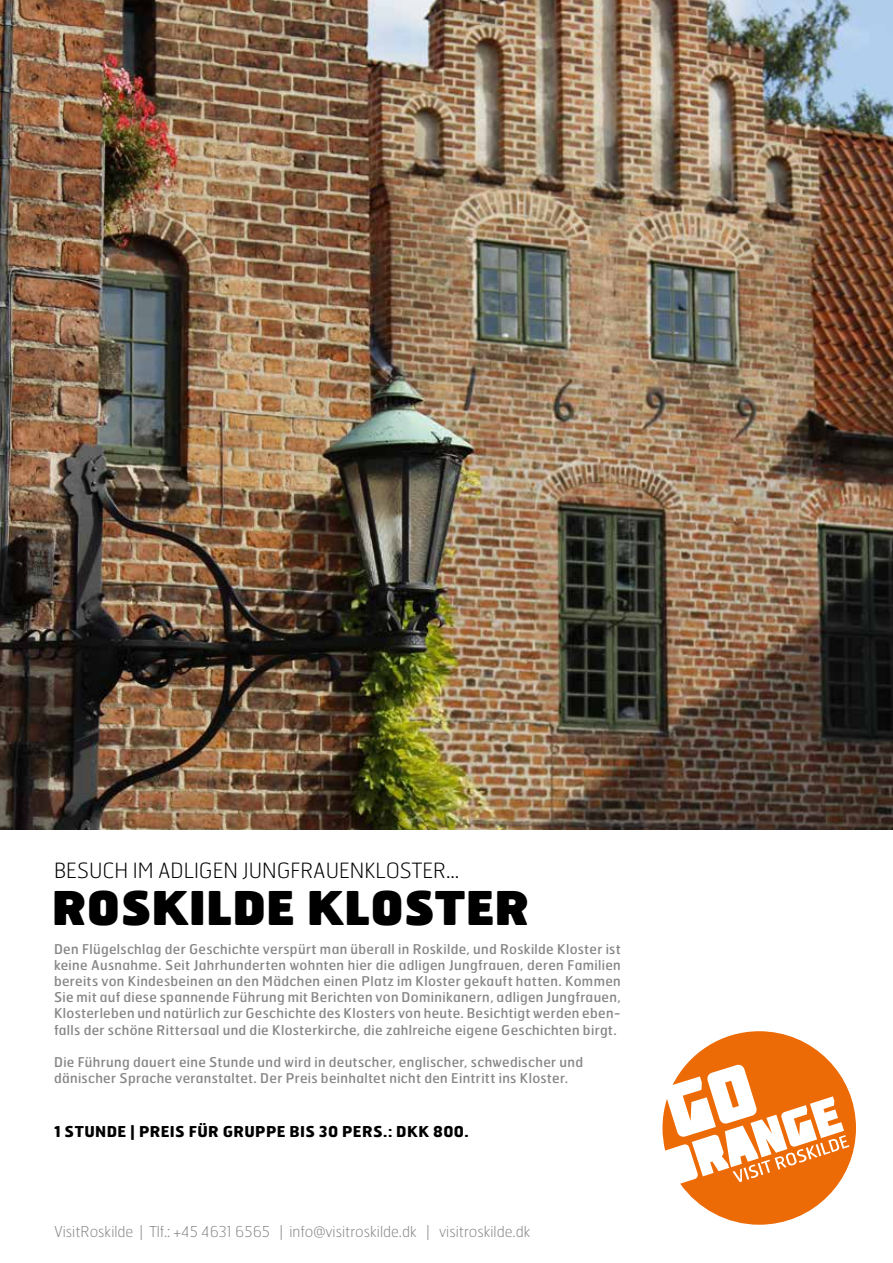
<style>
.page{position:relative;width:893px;height:1263px;background:#fff}
.page>*{position:absolute;margin:0;border:0;box-sizing:border-box;transform-origin:0 0}
.t1{font:900 46.5px "Hermes";color:#000}
.t2{font:100 21px "Hermes";color:#000}
.t3{font:100 15px "Hermes";color:#878787}
.t4{font:700 15px "Hermes";letter-spacing:.025em;color:#000}
.t5{font:13.5px/16.2px "Hermes";letter-spacing:.025em;color:#878787;text-align:justify}
</style>
<div class="page">
<img style="left:0;top:0;width:893px;height:829px">
<svg style="left:662px;top:1031px;width:194px;height:194px"></svg>
<h2 class="t2" style="left:54px;top:858px;width:407px">BESUCH IM ADLIGEN JUNGFRAUENKLOSTER...</h2>
<h1 class="t1" style="left:52px;top:877px;width:479px">ROSKILDE KLOSTER</h1>
<p class="t5" style="left:54px;top:940px;width:568px">Den Flügelschlag der Geschichte verspürt man überall in Roskilde, und Roskilde Kloster ist keine Ausnahme. Seit Jahrhunderten wohnten hier die adligen Jungfrauen, deren Familien bereits von Kindesbeinen an den Mädchen einen Platz im Kloster gekauft hatten. Kommen Sie mit auf diese spannende Führung mit Berichten von Dominikanern, adligen Jungfrauen, Klosterleben und natürlich zur Geschichte des Klosters von heute. Besichtigt werden eben&shy;falls der schöne Rittersaal und die Klosterkirche, die zahlreiche eigene Geschichten birgt.</p>
<p class="t5" style="left:54px;top:1053px;width:531px">Die Führung dauert eine Stunde und wird in deutscher, englischer, schwedischer und dänischer Sprache veranstaltet. Der Preis beinhaltet nicht den Eintritt ins Kloster.</p>
<p class="t4" style="left:54px;top:1122px;width:416px">1 STUNDE | PREIS FÜR GRUPPE BIS 30 PERS.: DKK 800.</p>
<p class="t3" style="left:54px;top:1222px;width:478px">VisitRoskilde | Tlf.: +45 4631 6565 | info@visitroskilde.dk | visitroskilde.dk</p>
</div>
